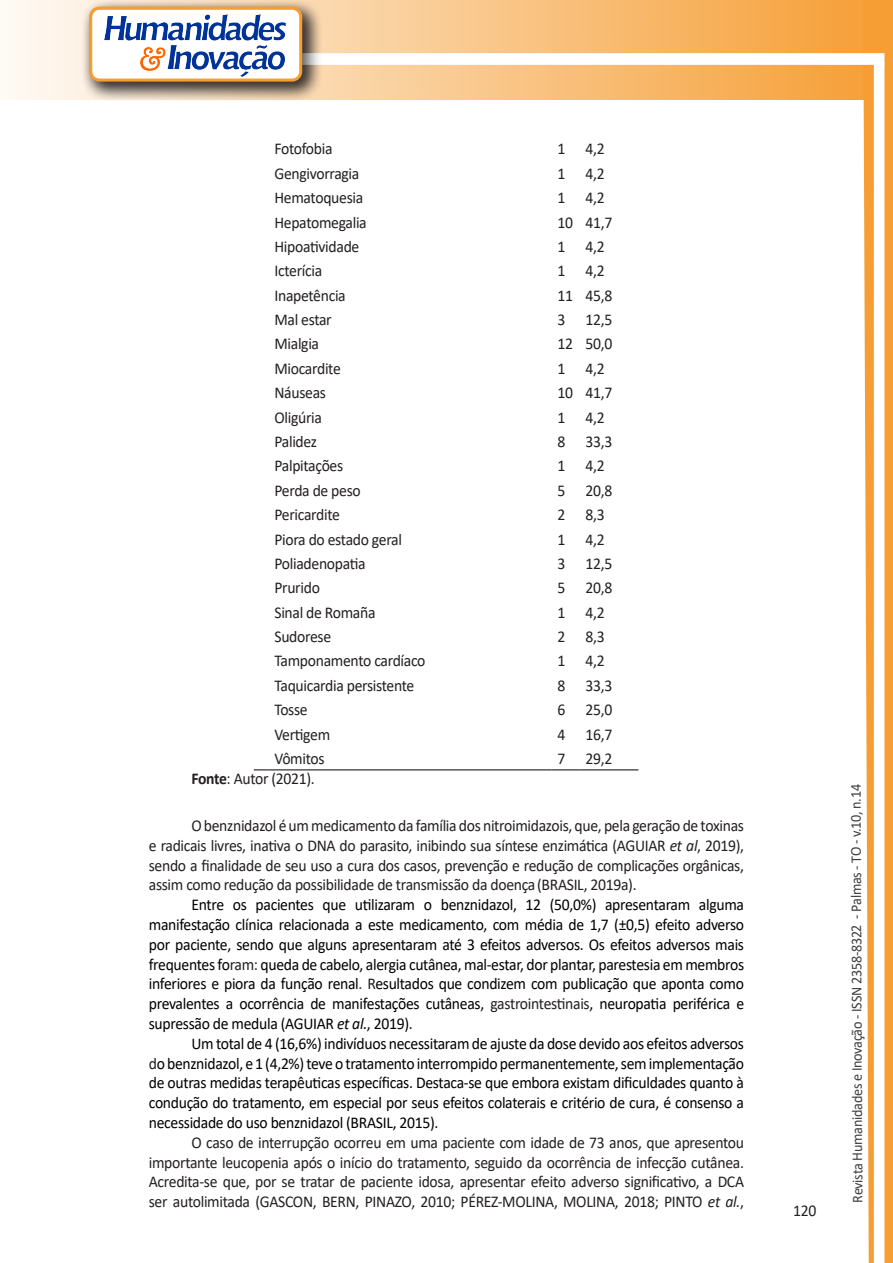
<style>
.page{position:relative;width:893px;height:1263px;background:#fff}
.page>*{position:absolute;margin:0;border:0;box-sizing:border-box;transform-origin:0 0}
.texto{font:16.5px/19.8px "Calibri";letter-spacing:-.02em;color:#231f20;text-align:justify;scale:.95 1}
.texto-2{font:16.5px/19.8px "Calibri";letter-spacing:-.02em;color:#000;text-align:justify;scale:.95 1}
.t1{font:15px "Calibri";letter-spacing:-.025em;color:#3e3e3f;scale:.95 1}
.s1{font-weight:700}
.s2{font-style:italic}
.s3{color:#231f20}
</style>
<div class="page">
<svg style="left:5px;top:0;width:858px;height:100px;background:#f9c484"></svg>
<div style="left:302px;top:53px;width:582px;height:12px;background:#fff;border:2px solid #fff"></div>
<svg style="left:863px;top:0;width:30px;height:1263px"></svg>
<div style="left:81px;top:0;width:241px;height:102px;background:#231f20;opacity:.75"></div>
<div style="left:91px;top:8px;width:210px;height:72px;background:#fff;border-radius:9px"></div>
<img style="left:104px;top:14px;width:181px;height:62px">
<div style="left:89px;top:7px;width:213px;height:75px;border:3px solid #f69e34;border-radius:9px"></div>
<svg style="left:254px;top:769px;width:14px;height:1px"></svg>
<hr style="left:268px;top:769px;width:283px;height:1px;background:#000">
<svg style="left:551px;top:769px;width:29px;height:1px"></svg>
<hr style="left:580px;top:769px;width:58px;height:1px;background:#000">
<p class="texto" style="left:274px;top:139px;width:63px">Fotofobia</p>
<p class="texto" style="left:557px;top:139px;width:10px">1</p>
<p class="texto" style="left:586px;top:139px;width:22px">4,2</p>
<p class="texto" style="left:274px;top:163px;width:91px">Gengivorragia</p>
<p class="texto" style="left:557px;top:163px;width:10px">1</p>
<p class="texto" style="left:586px;top:163px;width:22px">4,2</p>
<p class="texto" style="left:274px;top:187px;width:95px">Hematoquesia</p>
<p class="texto" style="left:557px;top:187px;width:10px">1</p>
<p class="texto" style="left:586px;top:187px;width:22px">4,2</p>
<p class="texto" style="left:274px;top:212px;width:99px">Hepatomegalia</p>
<p class="texto" style="left:557px;top:212px;width:18px">10</p>
<p class="texto" style="left:586px;top:212px;width:30px">41,7</p>
<p class="texto" style="left:274px;top:236px;width:91px">Hipoatividade</p>
<p class="texto" style="left:557px;top:236px;width:10px">1</p>
<p class="texto" style="left:586px;top:236px;width:22px">4,2</p>
<p class="texto" style="left:274px;top:261px;width:52px">Icterícia</p>
<p class="texto" style="left:557px;top:261px;width:10px">1</p>
<p class="texto" style="left:586px;top:261px;width:22px">4,2</p>
<p class="texto" style="left:274px;top:285px;width:77px">Inapetência</p>
<p class="texto" style="left:557px;top:285px;width:18px">11</p>
<p class="texto" style="left:586px;top:285px;width:30px">45,8</p>
<p class="texto" style="left:274px;top:309px;width:62px">Mal estar</p>
<p class="texto" style="left:557px;top:309px;width:10px">3</p>
<p class="texto" style="left:586px;top:309px;width:30px">12,5</p>
<p class="texto" style="left:274px;top:334px;width:49px">Mialgia</p>
<p class="texto" style="left:557px;top:334px;width:18px">12</p>
<p class="texto" style="left:586px;top:334px;width:30px">50,0</p>
<p class="texto" style="left:274px;top:358px;width:71px">Miocardite</p>
<p class="texto" style="left:557px;top:358px;width:10px">1</p>
<p class="texto" style="left:586px;top:358px;width:22px">4,2</p>
<p class="texto" style="left:274px;top:382px;width:56px">Náuseas</p>
<p class="texto" style="left:557px;top:382px;width:18px">10</p>
<p class="texto" style="left:586px;top:382px;width:30px">41,7</p>
<p class="texto" style="left:274px;top:407px;width:52px">Oligúria</p>
<p class="texto" style="left:557px;top:407px;width:10px">1</p>
<p class="texto" style="left:586px;top:407px;width:22px">4,2</p>
<p class="texto" style="left:274px;top:431px;width:46px">Palidez</p>
<p class="texto" style="left:557px;top:431px;width:10px">8</p>
<p class="texto" style="left:586px;top:431px;width:30px">33,3</p>
<p class="texto" style="left:274px;top:456px;width:74px">Palpitações</p>
<p class="texto" style="left:557px;top:456px;width:10px">1</p>
<p class="texto" style="left:586px;top:456px;width:22px">4,2</p>
<p class="texto" style="left:274px;top:480px;width:92px">Perda de peso</p>
<p class="texto" style="left:557px;top:480px;width:10px">5</p>
<p class="texto" style="left:586px;top:480px;width:30px">20,8</p>
<p class="texto" style="left:274px;top:504px;width:70px">Pericardite</p>
<p class="texto" style="left:557px;top:504px;width:10px">2</p>
<p class="texto" style="left:586px;top:504px;width:22px">8,3</p>
<p class="texto" style="left:274px;top:529px;width:136px">Piora do estado geral</p>
<p class="texto" style="left:557px;top:529px;width:10px">1</p>
<p class="texto" style="left:586px;top:529px;width:22px">4,2</p>
<p class="texto" style="left:274px;top:553px;width:98px">Poliadenopatia</p>
<p class="texto" style="left:557px;top:553px;width:10px">3</p>
<p class="texto" style="left:586px;top:553px;width:30px">12,5</p>
<p class="texto" style="left:274px;top:577px;width:49px">Prurido</p>
<p class="texto" style="left:557px;top:577px;width:10px">5</p>
<p class="texto" style="left:586px;top:577px;width:30px">20,8</p>
<p class="texto" style="left:274px;top:602px;width:108px">Sinal de Romaña</p>
<p class="texto" style="left:557px;top:602px;width:10px">1</p>
<p class="texto" style="left:586px;top:602px;width:22px">4,2</p>
<p class="texto" style="left:274px;top:626px;width:61px">Sudorese</p>
<p class="texto" style="left:557px;top:626px;width:10px">2</p>
<p class="texto" style="left:586px;top:626px;width:22px">8,3</p>
<p class="texto" style="left:274px;top:651px;width:161px">Tamponamento cardíaco</p>
<p class="texto" style="left:557px;top:651px;width:10px">1</p>
<p class="texto" style="left:586px;top:651px;width:22px">4,2</p>
<p class="texto" style="left:274px;top:675px;width:149px">Taquicardia persistente</p>
<p class="texto" style="left:557px;top:675px;width:10px">8</p>
<p class="texto" style="left:586px;top:675px;width:30px">33,3</p>
<p class="texto" style="left:274px;top:699px;width:37px">Tosse</p>
<p class="texto" style="left:557px;top:699px;width:10px">6</p>
<p class="texto" style="left:586px;top:699px;width:30px">25,0</p>
<p class="texto" style="left:274px;top:724px;width:60px">Vertigem</p>
<p class="texto" style="left:557px;top:724px;width:10px">4</p>
<p class="texto" style="left:586px;top:724px;width:30px">16,7</p>
<p class="texto" style="left:274px;top:748px;width:54px">Vômitos</p>
<p class="texto" style="left:557px;top:748px;width:10px">7</p>
<p class="texto" style="left:586px;top:748px;width:30px">29,2</p>
<p class="texto" style="left:191px;top:768px;width:132px"><span class="s1">Fonte</span>: Autor (2021).</p>
<p class="texto" style="left:149px;top:815px;width:628px;text-indent:43px">O benznidazol é um medicamento da família dos nitroimidazois, que, pela geração de toxinas e radicais livres, inativa o DNA do parasito, inibindo sua síntese enzimática (AGUIAR <span class="s2">et al</span>, 2019), sendo a finalidade de seu uso a cura dos casos, prevenção e redução de complicações orgânicas, assim como redução da possibilidade de transmissão da doença(BRASIL, 2019a).</p>
<p class="texto-2" style="left:149px;top:894px;width:628px;text-indent:43px">Entre os pacientes que utilizaram o benznidazol, 12 (50,0%) apresentaram alguma manifestação clínica relacionada a este medicamento, com média de 1,7 (±0,5) efeito adverso por paciente, sendo que alguns apresentaram até 3 efeitos adversos. Os efeitos adversos mais frequentes fo<span class="s3">ram:</span> queda de cabelo, alergia cutânea, mal-estar, dor plantar, parestesia em membros inferiores e piora da função renal<span class="s3">. R</span>esultados que condizem com publicação que aponta como prevalentes a ocorrência de manifestações cutâneas, <span class="s3">gastrointestinais</span>, neuropatia periférica e supressão de medula (AGUIAR <span class="s2">et al.</span>, 2019).</p>
<p class="texto-2" style="left:149px;top:1033px;width:628px;text-indent:43px">Um total de 4 (16,6%) indivíduos necessitaram de ajuste da dose devido aos efeitos adversos <span class="s3">d</span>o benznidazol, e 1 (4,2%) teve o tratamento interrompido permanentemente, sem implementação de outras medidas terapêuticas específicas. Destaca-se que embora existam dificuldades quanto à condução do tratamento, em especial por seus efeitos colaterais e critério de cura, é consenso a necessidade do uso benznidazol (BRASIL, 2015).</p>
<p class="texto" style="left:149px;top:1132px;width:628px;text-indent:43px">O caso de interrupção ocorreu em uma paciente com idade de 73 anos, que apresentou importante leucopenia após o início do tratamento, seguido da ocorrência de infecção cutânea.<br>Acredita-se que, por se tratar de paciente idosa, apresentar efeito adverso significativo, a DCA ser autolimitada (GASCON, BERN, PINAZO, 2010; PÉREZ-MOLINA, MOLINA, 2018; PINTO <span class="s2">et al.</span>,</p>
<p class="texto" style="left:793px;top:1200px;width:26px">120</p>
<p class="t1" style="left:846px;top:1203px;width:442px;rotate:-90deg">Revista Humanidades e Inovação - ISSN 2358-8322 - Palmas - TO - v.10, n.14</p>
</div>
